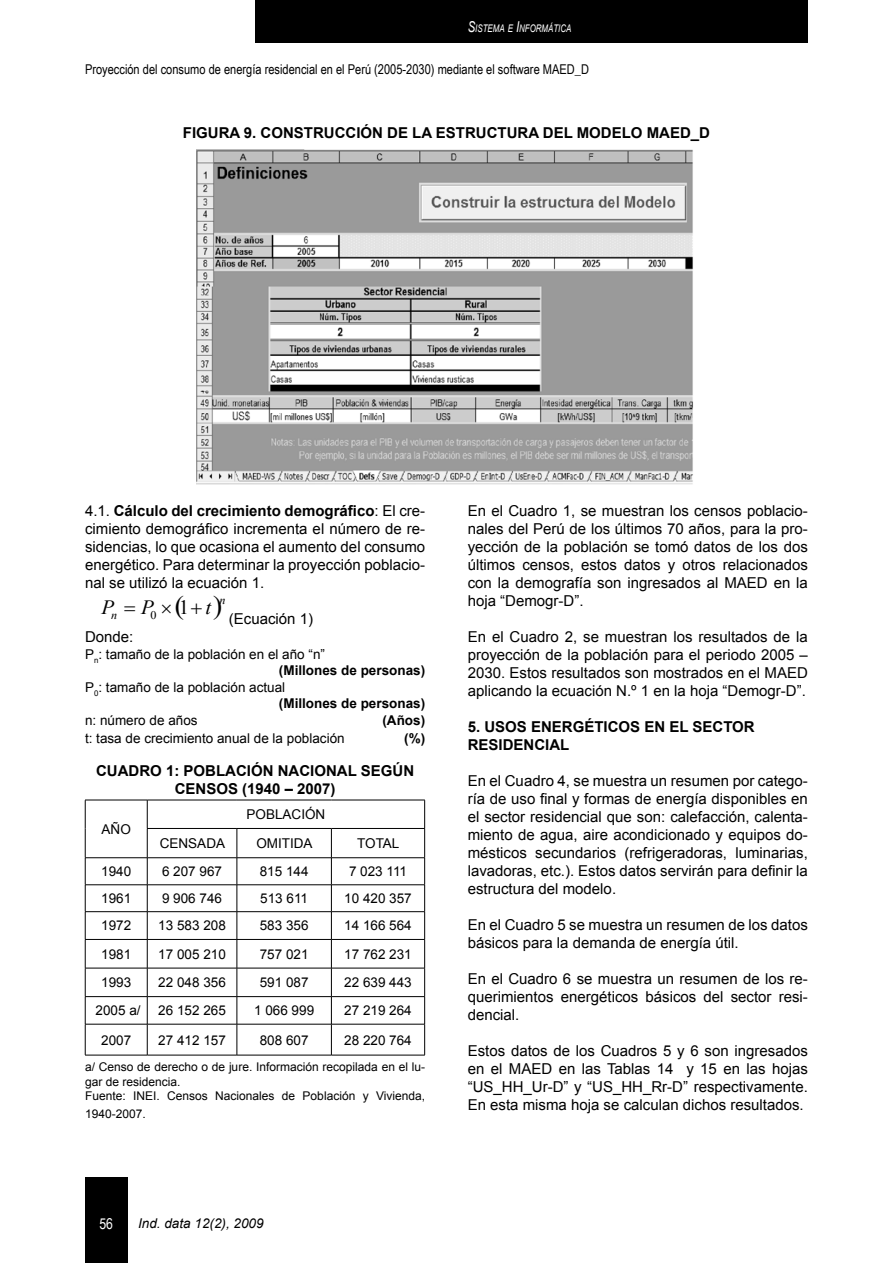
<style>
.page{position:relative;width:893px;height:1263px;background:#fff}
.page>*{position:absolute;margin:0;border:0;box-sizing:border-box;transform-origin:0 0}
.t1{font:italic 20.25px "Times New Roman";color:#000}
.t2{font:15px/18px "Arial";color:#000;text-align:justify}
.t3{font:700 15px/18px "Arial";color:#000}
.t4{font:15px "Arial Narrow";color:#fff}
.t5{font:13.5px "Arial";color:#000}
.t6{font:13.5px "Arial Narrow";color:#000}
.t7{font:700 13.5px "Arial";color:#000}
.t8{font:italic 13.5px "Arial";color:#000}
.t9{font:12px/14.4px "Arial";color:#000}
.t10{font:italic 11.85px "Times New Roman";color:#000}
.t11{font:11.85px "Times New Roman";color:#000}
.t12{font:italic 10.5px "Arial";color:#fff;scale:.75 1}
.s1{font-size:15px}
.s2{font-weight:700}
.s3{font-style:normal}
</style>
<div class="page">
<div style="left:85px;top:1178px;width:43px;height:85px;background:#000"></div>
<div style="left:255px;top:0;width:553px;height:43px;background:#000"></div>
<hr style="left:85px;top:800px;width:62px;height:1px;background:#000">
<hr style="left:147px;top:800px;width:90px;height:1px;background:#000">
<hr style="left:237px;top:800px;width:94px;height:1px;background:#000">
<hr style="left:331px;top:800px;width:94px;height:1px;background:#000">
<hr style="left:147px;top:828px;width:90px;height:1px;background:#000">
<hr style="left:237px;top:828px;width:94px;height:1px;background:#000">
<hr style="left:331px;top:828px;width:94px;height:1px;background:#000">
<hr style="left:85px;top:857px;width:62px;height:1px;background:#000">
<hr style="left:147px;top:857px;width:90px;height:1px;background:#000">
<hr style="left:237px;top:857px;width:94px;height:1px;background:#000">
<hr style="left:331px;top:857px;width:94px;height:1px;background:#000">
<hr style="left:85px;top:884px;width:62px;height:1px;background:#000">
<hr style="left:147px;top:884px;width:90px;height:1px;background:#000">
<hr style="left:237px;top:884px;width:94px;height:1px;background:#000">
<hr style="left:331px;top:884px;width:94px;height:1px;background:#000">
<hr style="left:85px;top:911px;width:62px;height:1px;background:#000">
<hr style="left:147px;top:911px;width:90px;height:1px;background:#000">
<hr style="left:237px;top:911px;width:94px;height:1px;background:#000">
<hr style="left:331px;top:911px;width:94px;height:1px;background:#000">
<hr style="left:85px;top:939px;width:62px;height:1px;background:#000">
<hr style="left:147px;top:939px;width:90px;height:1px;background:#000">
<hr style="left:237px;top:939px;width:94px;height:1px;background:#000">
<hr style="left:331px;top:939px;width:94px;height:1px;background:#000">
<hr style="left:85px;top:968px;width:62px;height:1px;background:#000">
<hr style="left:147px;top:968px;width:90px;height:1px;background:#000">
<hr style="left:237px;top:968px;width:94px;height:1px;background:#000">
<hr style="left:331px;top:968px;width:94px;height:1px;background:#000">
<hr style="left:85px;top:996px;width:62px;height:1px;background:#000">
<svg style="left:85px;top:800px;width:1px;height:224px"></svg>
<hr style="left:147px;top:996px;width:90px;height:1px;background:#000">
<svg style="left:147px;top:800px;width:1px;height:224px"></svg>
<hr style="left:237px;top:996px;width:94px;height:1px;background:#000">
<svg style="left:237px;top:829px;width:1px;height:195px"></svg>
<hr style="left:331px;top:996px;width:94px;height:1px;background:#000">
<svg style="left:331px;top:829px;width:1px;height:195px"></svg>
<svg style="left:424px;top:800px;width:1px;height:224px"></svg>
<hr style="left:85px;top:1024px;width:62px;height:1px;background:#000">
<hr style="left:85px;top:1024px;width:1px;height:31px;background:#000">
<hr style="left:147px;top:1024px;width:90px;height:1px;background:#000">
<hr style="left:147px;top:1024px;width:1px;height:31px;background:#000">
<hr style="left:237px;top:1024px;width:94px;height:1px;background:#000">
<hr style="left:237px;top:1024px;width:1px;height:31px;background:#000">
<hr style="left:331px;top:1024px;width:94px;height:1px;background:#000">
<hr style="left:331px;top:1024px;width:1px;height:31px;background:#000">
<hr style="left:424px;top:1024px;width:1px;height:31px;background:#000">
<hr style="left:85px;top:1055px;width:62px;height:1px;background:#000">
<hr style="left:147px;top:1055px;width:90px;height:1px;background:#000">
<hr style="left:237px;top:1055px;width:94px;height:1px;background:#000">
<hr style="left:331px;top:1055px;width:94px;height:1px;background:#000">
<img style="left:197px;top:150px;width:496px;height:335px">
<p class="t12" style="left:468px;top:22px;width:140px"><span class="s1">S</span>ISTEMA E <span class="s1">I</span>NFORMÁTICA</p>
<p class="t6" style="left:85px;top:59px;width:467px">Proyección del consumo de energía residencial en el Perú (2005-2030) mediante el software maed</p>
<p class="t6" style="left:575px;top:59px;width:14px">_d</p>
<p class="t3" style="left:183px;top:125px;width:20px">FIGURA</p>
<p class="t3" style="left:244px;top:125px;width:39px">9. CONSTRUCCIÓN</p>
<p class="t3" style="left:387px;top:125px;width:60px">DELAESTRUCTURA</p>
<p class="t3" style="left:543px;top:125px;width:11px">DEL</p>
<p class="t3" style="left:577px;top:125px;width:24px">MODELO</p>
<p class="t3" style="left:647px;top:125px;width:65px">MAED_D</p>
<p class="t2" style="left:85px;top:501px;width:342px">4.1. <span class="s2">CÁLCULO DEL CRECIMIENTO DEMOGRÁFICO</span>: El cre&shy;cimiento demográfico incrementa el número de re&shy;sidencias, lo que ocasiona el aumento del consumo energético. Para determinar la proyección poblacio&shy;nal se utilizó la ecuación 1.</p>
<p class="t10" style="left:219px;top:591px;width:8px">n</p>
<p class="t10" style="left:101px;top:607px;width:17px">n<sup>P</sup></p>
<h1 class="t1" style="left:141px;top:593px;width:72px">P <span class="s3">1</span>t</h1>
<p class="t11" style="left:151px;top:607px;width:8px">0</p>
<p class="t2" style="left:229px;top:610px;width:86px">(Ecuación 1)</p>
<p class="t2" style="left:85px;top:628px;width:50px">Donde:</p>
<p class="t5" style="left:85px;top:645px;width:242px">P<sub>n</sub>: tamaño de la población en el año “n”</p>
<p class="t7" style="left:279px;top:662px;width:148px">(MILLONES DE PERSONAS)</p>
<p class="t5" style="left:85px;top:678px;width:202px">P<sub>0</sub>: tamaño de la población actual</p>
<p class="t7" style="left:279px;top:695px;width:148px">(MILLONES DE PERSONAS)</p>
<p class="t5" style="left:85px;top:711px;width:114px">n: número de años</p>
<p class="t7" style="left:382px;top:711px;width:44px">(AÑOS)</p>
<p class="t5" style="left:85px;top:729px;width:261px">t: tasa de crecimiento anual de la población</p>
<p class="t7" style="left:404px;top:729px;width:22px">(%)</p>
<p class="t3" style="left:96px;top:762px;width:23px">CUADRO</p>
<p class="t3" style="left:166px;top:762px;width:39px">1: POBLACIÓN</p>
<p class="t3" style="left:278px;top:762px;width:11px">NACIONAL</p>
<p class="t3" style="left:361px;top:762px;width:12px">SEG</p>
<p class="t3" style="left:392px;top:762px;width:21px">ÚN</p>
<p class="t3" style="left:175px;top:780px;width:12px">CENSOS</p>
<p class="t3" style="left:242px;top:780px;width:95px">(1940 – 2007)</p>
<p class="t5" style="left:102px;top:820px;width:31px">AÑO</p>
<p class="t5" style="left:247px;top:805px;width:80px">POBLACIÓN</p>
<p class="t5" style="left:160px;top:834px;width:67px">CENSADA</p>
<p class="t5" style="left:256px;top:834px;width:58px">OMITIDA</p>
<p class="t5" style="left:357px;top:834px;width:44px">TOTAL</p>
<p class="t5" style="left:101px;top:862px;width:32px">1940</p>
<p class="t5" style="left:162px;top:862px;width:62px">6 207 967</p>
<p class="t5" style="left:260px;top:862px;width:50px">815 144</p>
<p class="t5" style="left:349px;top:862px;width:60px">7 023 111</p>
<p class="t5" style="left:101px;top:889px;width:32px">1961</p>
<p class="t5" style="left:162px;top:889px;width:62px">9 906 746</p>
<p class="t5" style="left:260px;top:889px;width:49px">513 611</p>
<p class="t5" style="left:344px;top:889px;width:69px">10 420 357</p>
<p class="t5" style="left:101px;top:917px;width:32px">1972</p>
<p class="t5" style="left:158px;top:917px;width:69px">13 583 208</p>
<p class="t5" style="left:260px;top:917px;width:50px">583 356</p>
<p class="t5" style="left:344px;top:917px;width:69px">14 166 564</p>
<p class="t5" style="left:101px;top:945px;width:32px">1981</p>
<p class="t5" style="left:158px;top:945px;width:69px">17 005 210</p>
<p class="t5" style="left:260px;top:945px;width:50px">757 021</p>
<p class="t5" style="left:344px;top:945px;width:69px">17 762 231</p>
<p class="t5" style="left:101px;top:974px;width:32px">1993</p>
<p class="t5" style="left:158px;top:974px;width:69px">22 048 356</p>
<p class="t5" style="left:260px;top:974px;width:50px">591 087</p>
<p class="t5" style="left:344px;top:974px;width:69px">22 639 443</p>
<p class="t5" style="left:96px;top:1002px;width:47px">2005 a/</p>
<p class="t5" style="left:158px;top:1002px;width:69px">26 152 265</p>
<p class="t5" style="left:254px;top:1002px;width:62px">1 066 999</p>
<p class="t5" style="left:344px;top:1002px;width:69px">27 219 264</p>
<p class="t5" style="left:101px;top:1031px;width:32px">2007</p>
<p class="t5" style="left:158px;top:1031px;width:69px">27 412 157</p>
<p class="t5" style="left:260px;top:1031px;width:50px">808 607</p>
<p class="t5" style="left:344px;top:1031px;width:69px">28 220 764</p>
<p class="t9" style="left:85px;top:1060px;width:342px">a/ Censo de derecho o de jure. Información recopilada en el lu&shy;gar de residencia.<br>Fuente: INEI. Censos Nacionales de Población y Vivienda,</p>
<p class="t9" style="left:85px;top:1107px;width:62px">1940-2007.</p>
<p class="t4" style="left:99px;top:1213px;width:15px">56</p>
<p class="t8" style="left:138px;top:1215px;width:127px">Ind. data 12(2), 2009</p>
<p class="t2" style="left:468px;top:501px;width:342px">En el Cuadro 1, se muestran los censos poblacio&shy;nales del Perú de los últimos 70 años, para la pro&shy;yección de la población se tomó datos de los dos últimos censos, estos datos y otros relacionados con la demografía son ingresados al MAED en la hoja “Demogr-D”.</p>
<p class="t2" style="left:468px;top:627px;width:342px">En el Cuadro 2, se muestran los resultados de la proyección de la población para el periodo 2005 – 2030. Estos resultados son mostrados en el MAED aplicando la ecuación N.º 1 en la hoja “Demogr-D”.</p>
<p class="t3" style="left:468px;top:718px;width:289px">5. USOS ENERGÉTICOS EN EL SECTOR<br>RESIDENCIAL</p>
<p class="t2" style="left:468px;top:771px;width:342px">En el Cuadro 4, se muestra un resumen por catego&shy;ría de uso final y formas de energía disponibles en el sector residencial que son: calefacción, calenta&shy;miento de agua, aire acondicionado y equipos do&shy;mésticos secundarios (refrigeradoras, luminarias, lavadoras, etc.). Estos datos servirán para definir la estructura del modelo.</p>
<p class="t2" style="left:468px;top:915px;width:342px">En el Cuadro 5 se muestra un resumen de los datos básicos para la demanda de energía útil.</p>
<p class="t2" style="left:468px;top:969px;width:342px">En el Cuadro 6 se muestra un resumen de los re&shy;querimientos energéticos básicos del sector resi&shy;dencial.</p>
<p class="t2" style="left:468px;top:1041px;width:342px">Estos datos de los Cuadros 5 y 6 son ingresados en el MAED en las Tablas 14 y 15 en las hojas “US_HH_Ur-D” y “US_HH_Rr-D” respectivamente.<br>En esta misma hoja se calculan dichos resultados.</p>
</div>
